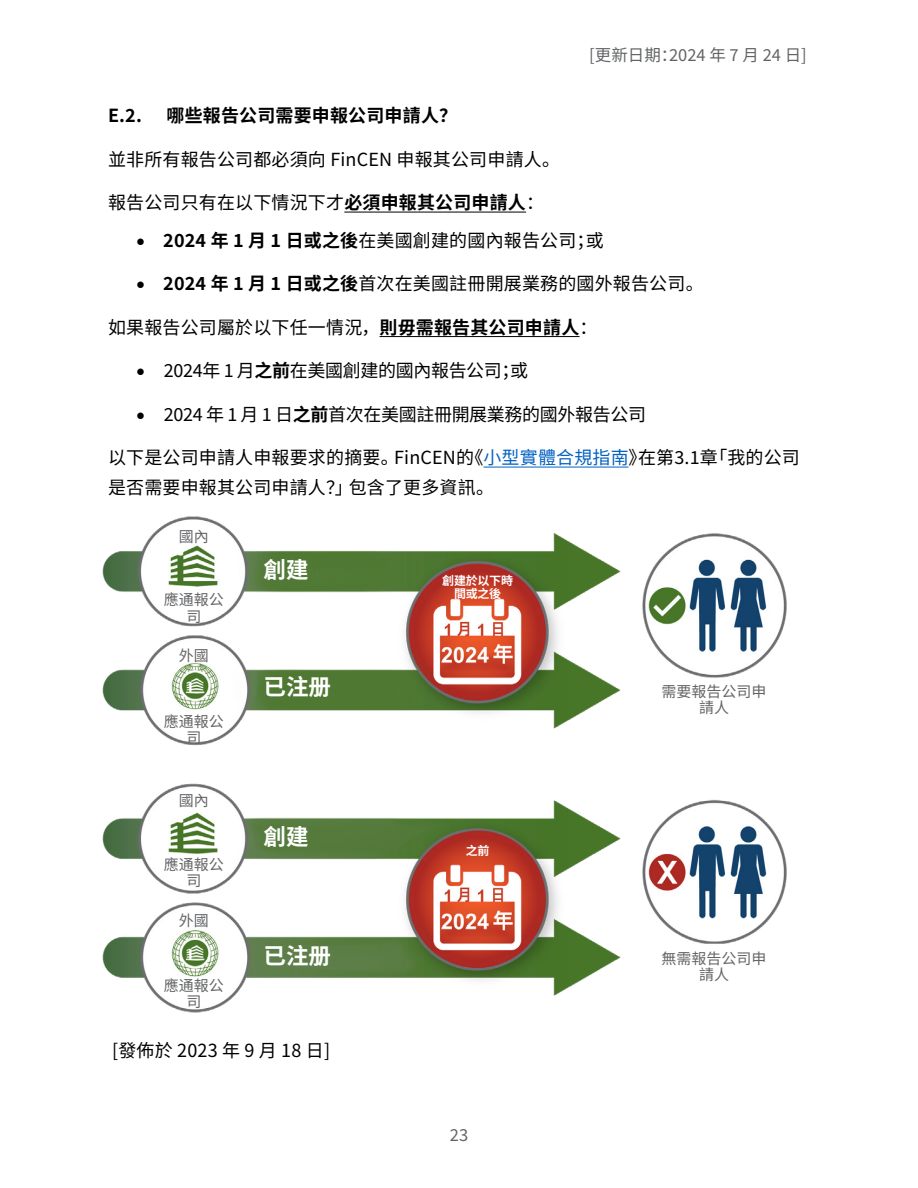
<style>
.page{position:relative;width:918px;height:1188px;background:#fff}
.page>*{position:absolute;margin:0;border:0;box-sizing:border-box;transform-origin:0 0}
.Answer{font:700 22.5px "Source Han Sans CN";color:#fff}
.Answer-2{font:18px/30px "Source Han Sans CN";letter-spacing:.01em;color:#000}
.Answer-3{font:18px "Source Han Sans CN";letter-spacing:-.02em;color:#000}
.Company_Applicant_Questions{font:700 18px "Source Han Sans CN";letter-spacing:.01em;color:#000}
.t1{font:16.5px "Source Han Sans CN";color:#636466}
.Answer-4{font:15px/16.2px "Source Han Sans CN";color:#636466;text-align:center}
.Answer-5{font:700 12px/12.9px "Source Han Sans CN";letter-spacing:-.02em;color:#fff;text-align:center}
.s1{font-weight:700}
.s2{color:#0563c1}
</style>
<div class="page">
<hr style="left:344px;top:212px;width:182px;height:1px;background:#000">
<hr style="left:380px;top:336px;width:200px;height:1px;background:#000">
<hr style="left:483px;top:467px;width:146px;height:1px;background:#0563c1">
<img style="left:102px;top:516px;width:685px;height:497px">
<p class="t1" style="left:589px;top:45px;width:219px">[更新日期：2024 年 7 月 24 日]</p>
<p class="Company_Applicant_Questions" style="left:108px;top:106px;width:35px">E.2.</p>
<p class="Company_Applicant_Questions" style="left:166px;top:106px;width:292px">哪些報告公司需要申報公司申請人？</p>
<p class="Answer-2" style="left:108px;top:145px;width:454px">並非所有報告公司都必須向 FinCEN 申報其公司申請人。</p>
<p class="Answer-2" style="left:108px;top:188px;width:438px">報告公司只有在以下情況下才<span class="s1">必須申報其公司申請人</span>：</p>
<p class="Answer-2" style="left:136px;top:226px;width:469px">• <span class="s1">2024 年 1 月 1 日或之後</span>在美國創建的國內報告公司；或</p>
<p class="Answer-2" style="left:136px;top:269px;width:569px">• <span class="s1">2024 年 1 月 1 日或之後</span>首次在美國註冊開展業務的國外報告公司。</p>
<p class="Answer-2" style="left:108px;top:313px;width:491px">如果報告公司屬於以下任一情況，<span class="s1">則毋需報告其公司申請人</span>：</p>
<p class="Answer-3" style="left:136px;top:361px;width:393px">• 2024年 1 月<span class="s1">之前</span>在美國創建的國內報告公司；或</p>
<p class="Answer-3" style="left:136px;top:404px;width:511px">• 2024 年 1 月 1 日<span class="s1">之前</span>首次在美國註冊開展業務的國外報告公司</p>
<p class="Answer-2" style="left:108px;top:443px;width:693px">以下是公司申請人申報要求的摘要。FinCEN的《<span class="s2">小型實體合規指南</span>》在第3.1章「我的公司是否需要申報其公司申請人？」包含了更多資訊。</p>
<p class="Answer-4" style="left:179px;top:528px;width:31px">國內</p>
<p class="Answer-4" style="left:164px;top:592px;width:61px">應通報公司</p>
<p class="Answer-4" style="left:179px;top:648px;width:31px">外國</p>
<p class="Answer-4" style="left:164px;top:713px;width:61px">應通報公司</p>
<p class="Answer-4" style="left:179px;top:793px;width:31px">國內</p>
<p class="Answer-4" style="left:164px;top:856px;width:61px">應通報公司</p>
<p class="Answer-4" style="left:179px;top:913px;width:31px">外國</p>
<p class="Answer-4" style="left:164px;top:978px;width:61px">應通報公司</p>
<p class="Answer" style="left:264px;top:557px;width:46px">創建</p>
<p class="Answer" style="left:264px;top:674px;width:69px">已注册</p>
<p class="Answer" style="left:264px;top:824px;width:46px">創建</p>
<p class="Answer" style="left:264px;top:943px;width:69px">已注册</p>
<p class="Answer-2" style="left:112px;top:1035px;width:219px">[發佈於 2023 年 9 月 18 日]</p>
<p class="Answer-5" style="left:442px;top:575px;width:72px">創建於以下時間或之後</p>
<p class="Answer-5" style="left:466px;top:844px;width:25px">之前</p>
<p class="t1" style="left:450px;top:1125px;width:20px">23</p>
<p class="Answer-4" style="left:662px;top:683px;width:106px">需要報告公司申請人</p>
<p class="Answer-4" style="left:662px;top:951px;width:106px">無需報告公司申請人</p>
</div>
